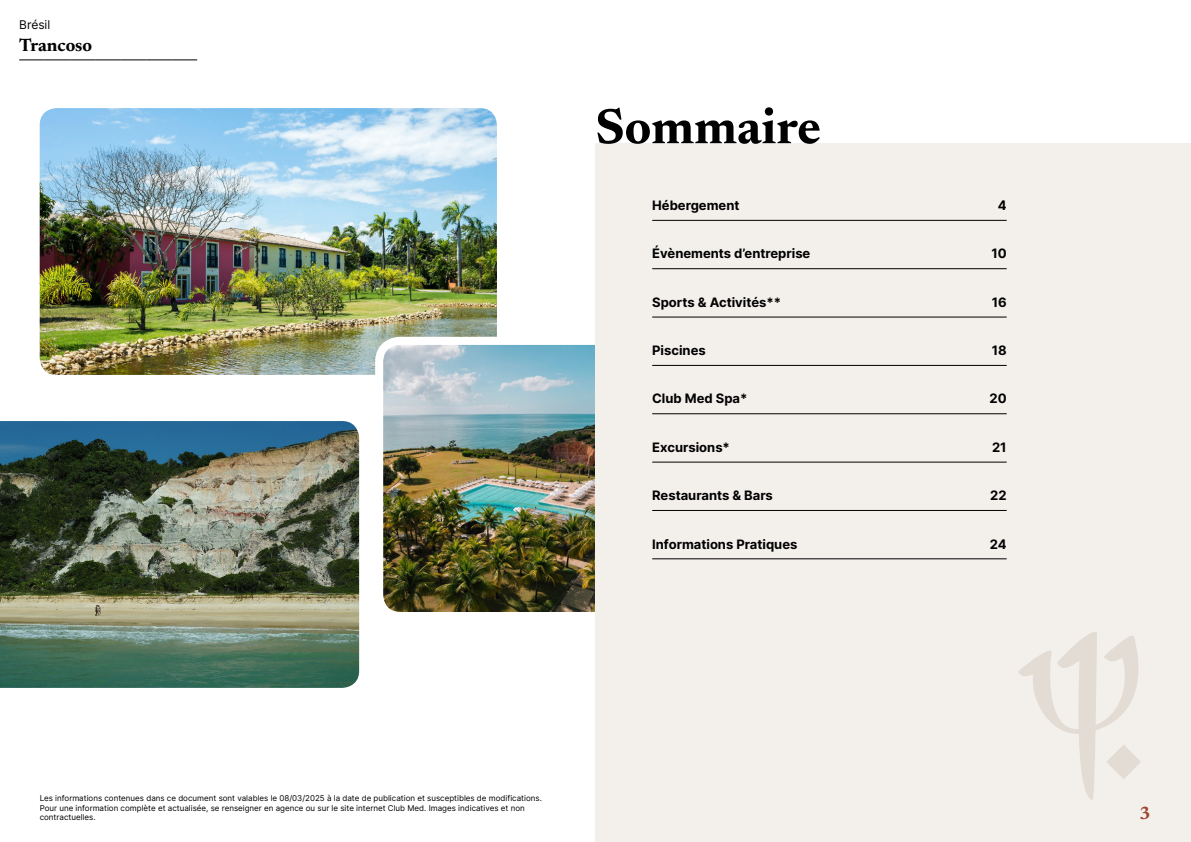
<style>
.page{position:relative;width:1191px;height:842px;background:#fff}
.page>*{position:absolute;margin:0;border:0;box-sizing:border-box;transform-origin:0 0}
.t1{font:700 50px "Newsreader 24 pt";color:#000}
.t2{font:700 18px "Newsreader 24 pt";color:#000}
.t3{font:700 18px "Newsreader 24 pt";color:#9d432c}
.t4{font:700 13px "Inter";color:#000}
.t5{font:12px "Inter";color:#000}
.t6{font:8px/9.6px "Inter";color:#000}
</style>
<div class="page">
<img style="left:40px;top:108px;width:457px;height:267px">
<img style="left:0;top:421px;width:359px;height:267px">
<img style="left:371px;top:333px;width:224px;height:279px">
<svg style="left:20px;top:60px;width:177px;height:1px"></svg>
<div style="left:595px;top:143px;width:596px;height:699px;background:#f3f0ec"></div>
<svg style="left:1018px;top:632px;width:123px;height:168px"></svg>
<hr style="left:652px;top:220px;width:354px;height:1px;background:#000">
<hr style="left:652px;top:268px;width:354px;height:1px;background:#000">
<hr style="left:652px;top:317px;width:354px;height:1px;background:#000">
<hr style="left:652px;top:365px;width:354px;height:1px;background:#000">
<hr style="left:652px;top:413px;width:354px;height:1px;background:#000">
<hr style="left:652px;top:462px;width:354px;height:1px;background:#000">
<hr style="left:652px;top:510px;width:354px;height:1px;background:#000">
<hr style="left:652px;top:558px;width:354px;height:1px;background:#000">
<h3 class="t5" style="left:19px;top:15px;width:33px">Brésil</h3>
<h2 class="t2" style="left:19px;top:32px;width:74px">Trancoso</h2>
<h1 class="t1" style="left:595px;top:91px;width:227px">Sommaire</h1>
<h3 class="t4" style="left:652px;top:196px;width:89px">Hébergement</h3>
<h3 class="t4" style="left:997px;top:196px;width:10px">4</h3>
<h3 class="t4" style="left:652px;top:244px;width:160px">Évènements d’entreprise</h3>
<h3 class="t4" style="left:991px;top:244px;width:17px">10</h3>
<h3 class="t4" style="left:652px;top:293px;width:130px">Sports &amp; Activités**</h3>
<h3 class="t4" style="left:991px;top:293px;width:16px">16</h3>
<h3 class="t4" style="left:652px;top:341px;width:55px">Piscines</h3>
<h3 class="t4" style="left:991px;top:341px;width:16px">18</h3>
<h3 class="t4" style="left:652px;top:389px;width:97px">Club Med Spa*</h3>
<h3 class="t4" style="left:989px;top:389px;width:19px">20</h3>
<h3 class="t4" style="left:652px;top:438px;width:79px">Excursions*</h3>
<h3 class="t4" style="left:992px;top:438px;width:16px">21</h3>
<h3 class="t4" style="left:652px;top:486px;width:122px">Restaurants &amp; Bars</h3>
<h3 class="t4" style="left:990px;top:486px;width:18px">22</h3>
<h3 class="t4" style="left:652px;top:534px;width:147px">Informations Pratiques</h3>
<h3 class="t4" style="left:990px;top:534px;width:18px">24</h3>
<p class="t6" style="left:40px;top:793px;width:504px">Les informations contenues dans ce document sont valables le 08/03/2025 à la date de publication et susceptibles de modifications.<br>Pour une information complète et actualisée, se renseigner en agence ou sur le site internet Club Med. Images indicatives et non contractuelles.</p>
<h2 class="t3" style="left:1139px;top:800px;width:13px">3</h2>
</div>
